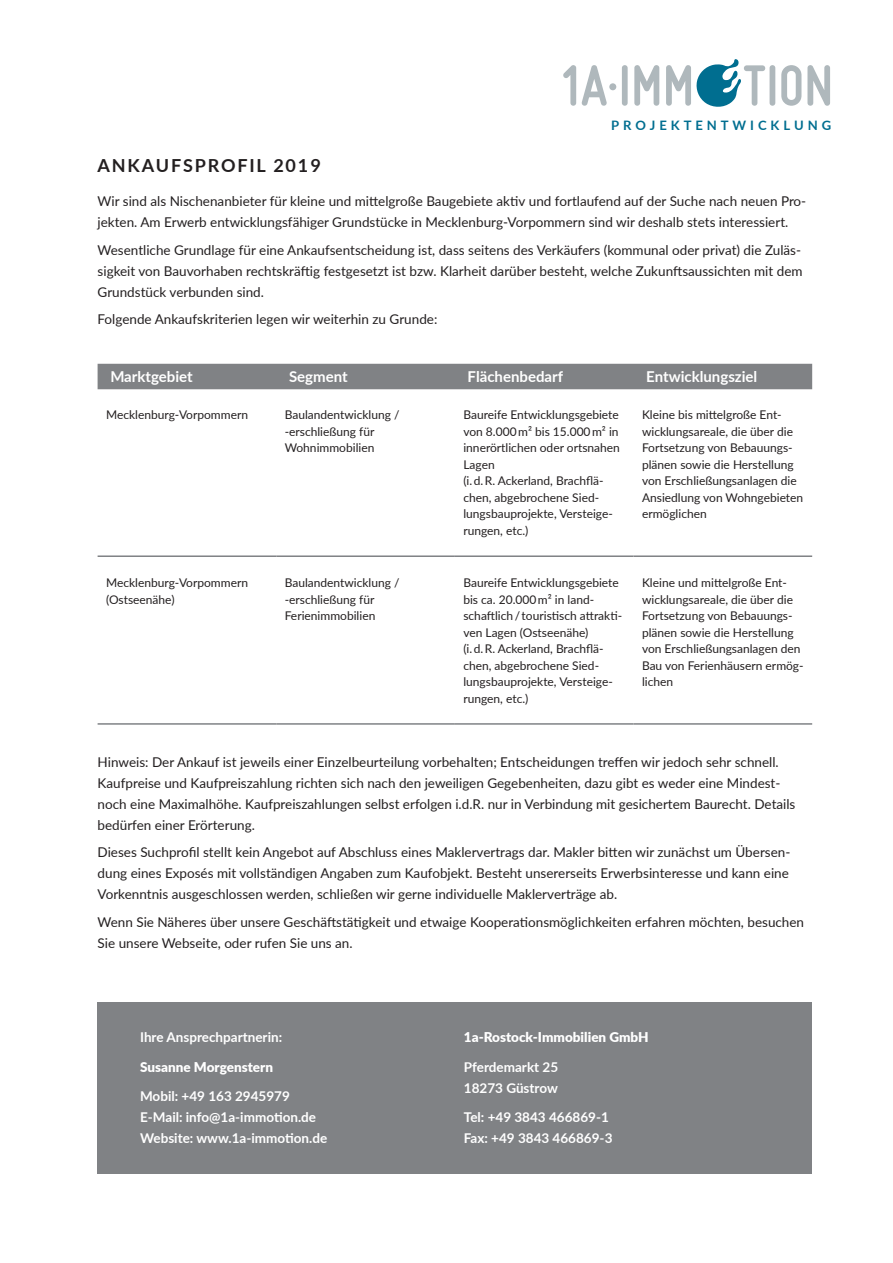
<style>
.page{position:relative;width:893px;height:1263px;background:#fff}
.page>*{position:absolute;margin:0;border:0;box-sizing:border-box;transform-origin:0 0}
.t1{font:700 60px "Miso";letter-spacing:.01em;color:#afb8bc}
.t2{font:700 18px "Lato";letter-spacing:.1em;color:#231f20}
.t3{font:700 15px "Lato";color:#fff}
.t4{font:13.5px/21px "Lato";color:#231f20}
.t5{font:700 13.5px/21px "Lato";color:#fff}
.t6{font:900 13.5px "Lato";color:#fff}
.t7{font:700 13.05px "Lato";letter-spacing:.3em;color:#006e90}
.t8{font:12px/16.5px "Lato";color:#231f20}
</style>
<div class="page">
<div style="left:98px;top:364px;width:714px;height:25px;background:#808285"></div>
<hr style="left:98px;top:723px;width:178px;height:2px;background:#808285">
<hr style="left:276px;top:723px;width:179px;height:2px;background:#808285">
<hr style="left:455px;top:723px;width:178px;height:2px;background:#808285">
<hr style="left:633px;top:723px;width:179px;height:2px;background:#808285">
<hr style="left:98px;top:555px;width:178px;height:2px;background:#808285">
<hr style="left:276px;top:555px;width:179px;height:2px;background:#808285">
<hr style="left:455px;top:555px;width:178px;height:2px;background:#808285">
<hr style="left:633px;top:555px;width:179px;height:2px;background:#808285">
<svg style="left:696px;top:59px;width:45px;height:48px"></svg>
<div style="left:98px;top:1002px;width:714px;height:172px;background:#808285"></div>
<h1 class="t1" style="left:559px;top:51px;width:275px">1A·IMM TION</h1>
<p class="t7" style="left:611px;top:115px;width:221px">PROJEKTENTWICKLUNG</p>
<h2 class="t2" style="left:98px;top:153px;width:224px">ANKAUFSPROFIL 2019</h2>
<p class="t4" style="left:98px;top:190px;width:710px">Wir sind als Nischenanbieter für kleine und mittelgroße Baugebiete aktiv und fortlaufend auf der Suche nach neuen Pro&shy;jekten. Am Erwerb entwicklungsfähiger Grundstücke in Mecklenburg-Vorpommern sind wir deshalb stets interessiert.</p>
<p class="t4" style="left:98px;top:239px;width:706px;text-align:justify">Wesentliche Grundlage für eine Ankaufsentscheidung ist, dass seitens des Verkäufers (kommunal oder privat) die Zuläs&shy;sigkeit von Bauvorhaben rechtskräftig festgesetzt ist bzw. Klarheit darüber besteht, welche Zukunftsaussichten mit dem Grundstück verbunden sind.</p>
<p class="t4" style="left:98px;top:308px;width:341px">Folgende Ankaufskriterien legen wir weiterhin zu Grunde:</p>
<p class="t3" style="left:110px;top:365px;width:84px">Marktgebiet</p>
<p class="t3" style="left:289px;top:365px;width:60px">Segment</p>
<p class="t3" style="left:468px;top:365px;width:97px">Flächenbedarf</p>
<p class="t3" style="left:646px;top:365px;width:113px">Entwicklungsziel</p>
<p class="t8" style="left:106px;top:406px;width:143px">Mecklenburg-Vorpommern</p>
<p class="t8" style="left:285px;top:406px;width:116px">Baulandentwicklung / -erschließung für<br>Wohnimmobilien</p>
<p class="t8" style="left:463px;top:406px;width:158px">Baureife Entwicklungsgebiete von 8.000 m² bis 15.000 m² in innerörtlichen oder ortsnahen<br>Lagen<br>(i. d. R. Ackerland, Brachflä&shy;chen, abgebrochene Sied&shy;lungsbauprojekte, Versteige&shy;rungen, etc.)</p>
<p class="t8" style="left:642px;top:406px;width:163px">Kleine bis mittelgroße Ent&shy;wicklungsareale, die über die<br>Fortsetzung von Bebauungs&shy;plänen sowie die Herstellung von Erschließungsanlagen die<br>Ansiedlung von Wohngebieten ermöglichen</p>
<p class="t8" style="left:106px;top:574px;width:143px">Mecklenburg-Vorpommern (Ostseenähe)</p>
<p class="t8" style="left:285px;top:574px;width:116px">Baulandentwicklung / -erschließung für<br>Ferienimmobilien</p>
<p class="t8" style="left:463px;top:574px;width:160px">Baureife Entwicklungsgebiete bis ca. 20.000 m² in land&shy;schaftlich / touristisch attrakti&shy;ven Lagen (Ostseenähe)<br>(i. d. R. Ackerland, Brachflä&shy;chen, abgebrochene Sied&shy;lungsbauprojekte, Versteige&shy;rungen, etc.)</p>
<p class="t8" style="left:642px;top:574px;width:163px">Kleine und mittelgroße Ent&shy;wicklungsareale, die über die<br>Fortsetzung von Bebauungs&shy;plänen sowie die Herstellung von Erschließungsanlagen den<br>Bau von Ferienhäusern ermög&shy;lichen</p>
<p class="t4" style="left:98px;top:751px;width:699px">Hinweis: Der Ankauf ist jeweils einer Einzelbeurteilung vorbehalten; Entscheidungen treffen wir jedoch sehr schnell.<br>Kaufpreise und Kaufpreiszahlung richten sich nach den jeweiligen Gegebenheiten, dazu gibt es weder eine Mindest&shy;noch eine Maximalhöhe. Kaufpreiszahlungen selbst erfolgen i.d.R. nur in Verbindung mit gesichertem Baurecht. Details bedürfen einer Erörterung.</p>
<p class="t4" style="left:98px;top:841px;width:694px;text-align:justify">Dieses Suchprofil stellt kein Angebot auf Abschluss eines Maklervertrags dar. Makler bitten wir zunächst um Übersen&shy;dung eines Exposés mit vollständigen Angaben zum Kaufobjekt. Besteht unsererseits Erwerbsinteresse und kann eine Vorkenntnis ausgeschlossen werden, schließen wir gerne individuelle Maklerverträge ab.</p>
<p class="t4" style="left:98px;top:911px;width:708px">Wenn Sie Näheres über unsere Geschäftstätigkeit und etwaige Kooperationsmöglichkeiten erfahren möchten, besuchen<br>Sie unsere Webseite, oder rufen Sie uns an.</p>
<p class="t5" style="left:140px;top:1026px;width:144px">Ihre Ansprechpartnerin:</p>
<p class="t6" style="left:140px;top:1057px;width:134px">Susanne Morgenstern</p>
<p class="t5" style="left:140px;top:1085px;width:189px">Mobil: +49 163 2945979<br>E-Mail: info@1a-immotion.de<br>Website: www.1a-immotion.de</p>
<p class="t6" style="left:464px;top:1027px;width:186px">1a-Rostock-Immobilien GmbH</p>
<p class="t5" style="left:464px;top:1056px;width:96px">Pferdemarkt 25<br>18273 Güstrow</p>
<p class="t5" style="left:464px;top:1106px;width:150px">Tel: +49 3843 466869-1<br>Fax: +49 3843 466869-3</p>
</div>
